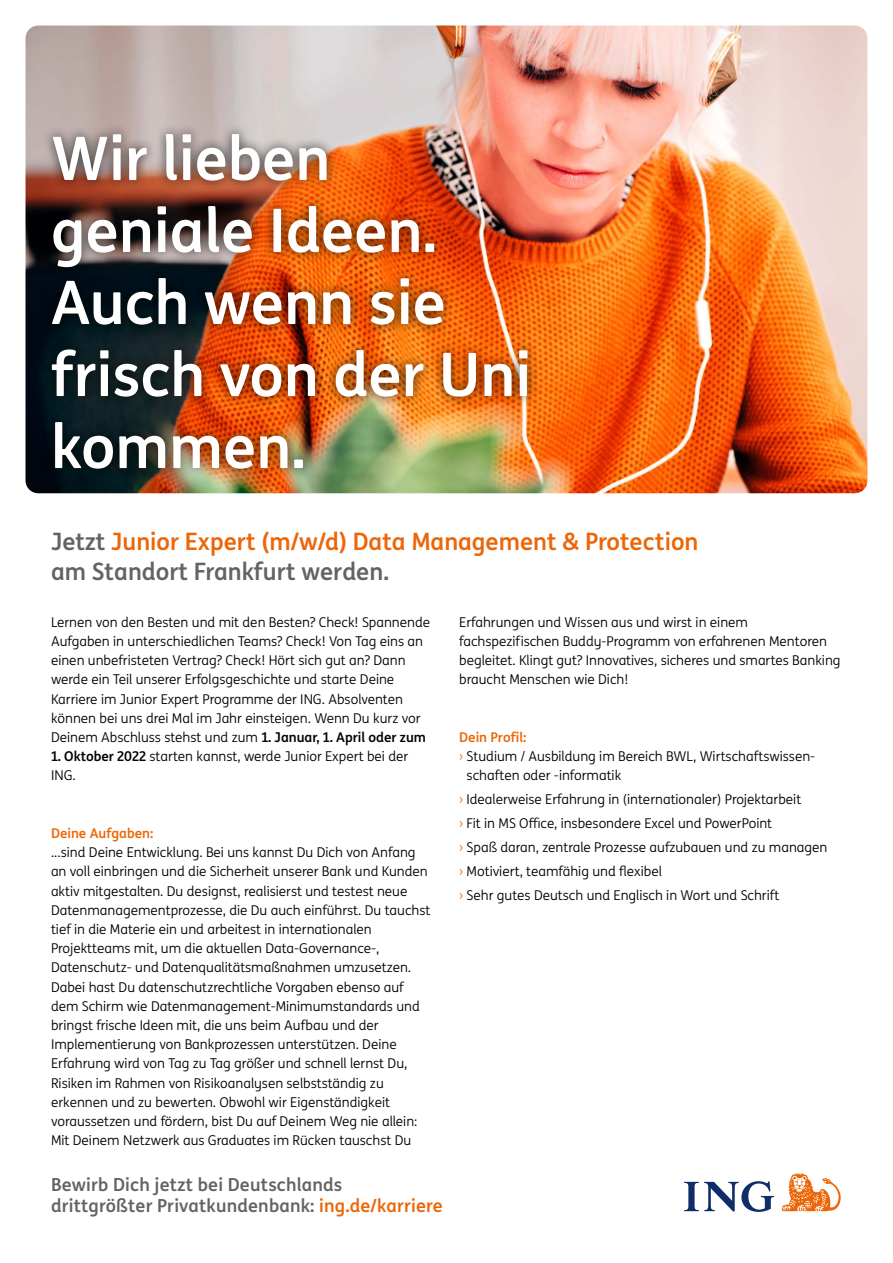
<style>
.page{position:relative;width:893px;height:1263px;background:#fff}
.page>*{position:absolute;margin:0;border:0;box-sizing:border-box;transform-origin:0 0}
.t1{font:700 60px/72px "ING Me";color:#fff}
.t2{font:700 24px/30px "ING Me";color:#ec6608}
.t3{font:700 18px/21px "ING Me";letter-spacing:.01em;color:#646363}
.t4{font:13.5px/19.2px "ING Me";color:#000}
.t5{font:700 13.5px "ING Me";color:#ec6608}
.s1{color:#646363}
.s2{font-weight:700}
.s3{color:#ec6608}
</style>
<div class="page">
<img style="left:26px;top:26px;width:841px;height:467px">
<div style="left:41px;top:123px;width:498px;height:357px;background:#000;opacity:.75"></div>
<svg style="left:684px;top:1181px;width:90px;height:31px"></svg>
<svg style="left:782px;top:1173px;width:59px;height:38px"></svg>
<h1 class="t1" style="left:51px;top:119px;width:482px">Wir lieben geniale Ideen.<br>Auch wenn sie frisch von der Uni kommen.</h1>
<h2 class="t2" style="left:51px;top:525px;width:649px"><span class="s1">Jetzt</span> Junior Expert (m/w/d) Data Management &amp; Protection <span class="s1">am Standort Frankfurt werden.</span></h2>
<p class="t4" style="left:51px;top:612px;width:381px">Lernen von den Besten und mit den Besten? Check! Spannende Aufgaben in unterschiedlichen Teams? Check! Von Tag eins an einen unbefristeten Vertrag? Check! Hört sich gut an? Dann werde ein Teil unserer Erfolgsgeschichte und starte Deine Karriere im Junior Expert Programme der ING. Absolventen können bei uns drei Mal im Jahr einsteigen. Wenn Du kurz vor Deinem Abschluss stehst und zum <span class="s2">1. Januar, 1. April oder zum</span></p>
<p class="t4" style="left:51px;top:746px;width:359px"><span class="s2">1. Oktober 2022</span> starten kannst, werde Junior Expert bei der<br>ING.</p>
<p class="t4" style="left:459px;top:612px;width:383px">Erfahrungen und Wissen aus und wirst in einem fachspezifischen Buddy-Programm von erfahrenen Mentoren begleitet. Klingt gut? Innovatives, sicheres und smartes Banking braucht Menschen wie Dich!</p>
<p class="t5" style="left:459px;top:726px;width:69px">Dein Profil:</p>
<p class="t4" style="left:459px;top:746px;width:357px"><span class="s3">›</span> Studium / Ausbildung im Bereich BWL, Wirtschaftswissen-</p>
<p class="t4" style="left:467px;top:765px;width:156px">schaften oder -informatik</p>
<p class="t4" style="left:459px;top:787px;width:370px;line-height:24px"><span class="s3">›</span> Idealerweise Erfahrung in (internationaler) Projektarbeit<br><span class="s3">›</span> Fit in MS Office, insbesondere Excel und PowerPoint<br><span class="s3">›</span> Spaß daran, zentrale Prozesse aufzubauen und zu managen <span class="s3">›</span> Motiviert, teamfähig und flexibel<br><span class="s3">›</span> Sehr gutes Deutsch und Englisch in Wort und Schrift</p>
<p class="t5" style="left:51px;top:822px;width:104px">Deine Aufgaben:</p>
<p class="t4" style="left:51px;top:842px;width:381px">...sind Deine Entwicklung. Bei uns kannst Du Dich von Anfang an voll einbringen und die Sicherheit unserer Bank und Kunden aktiv mitgestalten. Du designst, realisierst und testest neue Datenmanagementprozesse, die Du auch einführst. Du tauchst tief in die Materie ein und arbeitest in internationalen Projektteams mit, um die aktuellen Data-Governance-, Datenschutz- und Datenqualitätsmaßnahmen umzusetzen.<br>Dabei hast Du datenschutzrechtliche Vorgaben ebenso auf dem Schirm wie Datenmanagement-Minimumstandards und bringst frische Ideen mit, die uns beim Aufbau und der Implementierung von Bankprozessen unterstützen. Deine Erfahrung wird von Tag zu Tag größer und schnell lernst Du, Risiken im Rahmen von Risikoanalysen selbstständig zu erkennen und zu bewerten. Obwohl wir Eigenständigkeit voraussetzen und fördern, bist Du auf Deinem Weg nie allein:<br>Mit Deinem Netzwerk aus Graduates im Rücken tauschst Du</p>
<h3 class="t3" style="left:51px;top:1173px;width:393px">Bewirb Dich jetzt bei Deutschlands drittgrößter Privatkundenbank: <span class="s3">ing.de/karriere</span></h3>
</div>
